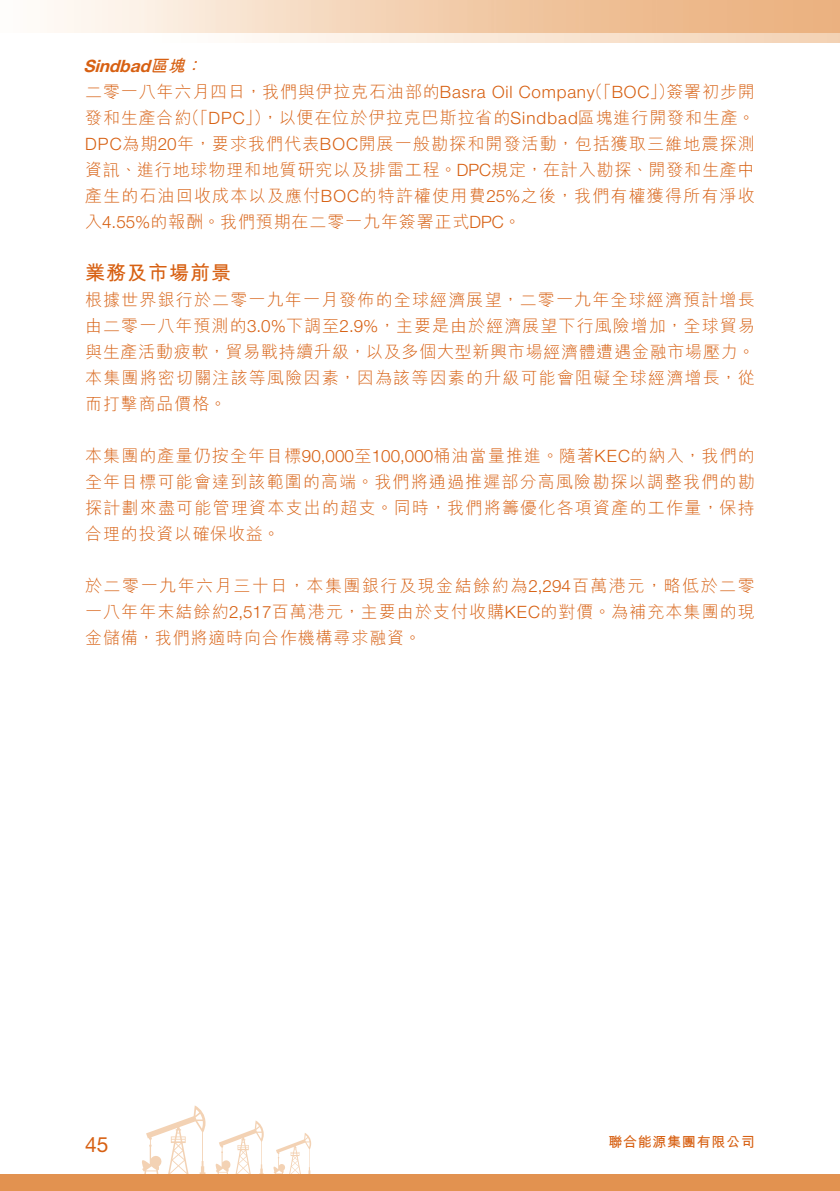
<style>
.page{position:relative;width:840px;height:1191px;background:#fff}
.page>*{position:absolute;margin:0;border:0;box-sizing:border-box;transform-origin:0 0}
.t1{font:21px "Helvetica Neue LT Std";color:#d76012}
.t2{font:20px "M Hei HK Bold E Ten B5 H";letter-spacing:.05em;color:#d76012}
.t3{font:17px/26px "M Hei HK Light E Ten B5 H";letter-spacing:.07em;color:#d76012;text-align:justify}
.t4{font:italic 700 17px "Helvetica Neue LT Std";color:#d76012}
.t5{font:14px "M Hei HK Bold E Ten B5 H";letter-spacing:.05em;color:#d76012}
.s1{font-family:"M Hei HK Bold E Ten B5 H";font-weight:400}
.s2{font-family:"Helvetica Neue LT Std";font-weight:300}
</style>
<div class="page">
<svg style="left:246px;top:33px;width:593px;height:9px;background:#f8e5d3"></svg>
<div style="left:0;top:0;width:142px;height:33px;background:#fef8f1"></div>
<svg style="left:141px;top:1105px;width:66px;height:70px"></svg>
<svg style="left:215px;top:1120px;width:50px;height:55px"></svg>
<svg style="left:273px;top:1133px;width:39px;height:42px"></svg>
<div style="left:0;top:1175px;width:839px;height:16px;background:#e29250"></div>
<p class="t4" style="left:83px;top:56px;width:124px">Sindbad<span class="s1">區塊：</span></p>
<p class="t3" style="left:85px;top:81px;width:670px">二零一八年六月四日，我們與伊拉克石油部的<span class="s2">Basra Oil Company</span>（「<span class="s2">BOC</span>」）簽署初步開發和生產合約（「<span class="s2">DPC</span>」），以便在位於伊拉克巴斯拉省的<span class="s2">Sindbad</span>區塊進行開發和生產。<span class="s2">DPC</span>為期<span class="s2">20</span>年，要求我們代表<span class="s2">BOC</span>開展一般勘探和開發活動，包括獲取三維地震探測資訊、進行地球物理和地質研究以及排雷工程。<span class="s2">DPC</span>規定，在計入勘探、開發和生產中產生的石油回收成本以及應付<span class="s2">BOC</span>的特許權使用費<span class="s2">25%</span>之後，我們有權獲得所有淨收入<span class="s2">4.55%</span>的報酬。我們預期在二零一九年簽署正式<span class="s2">DPC</span>。</p>
<p class="t2" style="left:85px;top:264px;width:147px">業務及市場前景</p>
<p class="t3" style="left:85px;top:289px;width:670px">根據世界銀行於二零一九年一月發佈的全球經濟展望，二零一九年全球經濟預計增長由二零一八年預測的<span class="s2">3.0%</span>下調至<span class="s2">2.9%</span>，主要是由於經濟展望下行風險增加，全球貿易與生產活動疲軟，貿易戰持續升級，以及多個大型新興市場經濟體遭遇金融市場壓力。本集團將密切關注該等風險因素，因為該等因素的升級可能會阻礙全球經濟增長，從而打擊商品價格。</p>
<p class="t3" style="left:85px;top:445px;width:670px">本集團的產量仍按全年目標<span class="s2">90,000</span>至<span class="s2">100,000</span>桶油當量推進。隨著<span class="s2">KEC</span>的納入，我們的全年目標可能會達到該範圍的高端。我們將通過推遲部分高風險勘探以調整我們的勘探計劃來盡可能管理資本支出的超支。同時，我們將籌優化各項資產的工作量，保持合理的投資以確保收益。</p>
<p class="t3" style="left:85px;top:575px;width:670px">於二零一九年六月三十日，本集團銀行及現金結餘約為<span class="s2">2,294</span>百萬港元，略低於二零一八年年末結餘約<span class="s2">2,517</span>百萬港元，主要由於支付收購<span class="s2">KEC</span>的對價。為補充本集團的現金儲備，我們將適時向合作機構尋求融資。</p>
<p class="t1" style="left:85px;top:1136px;width:25px">45</p>
<p class="t5" style="left:608px;top:1136px;width:148px">聯合能源集團有限公司</p>
</div>
